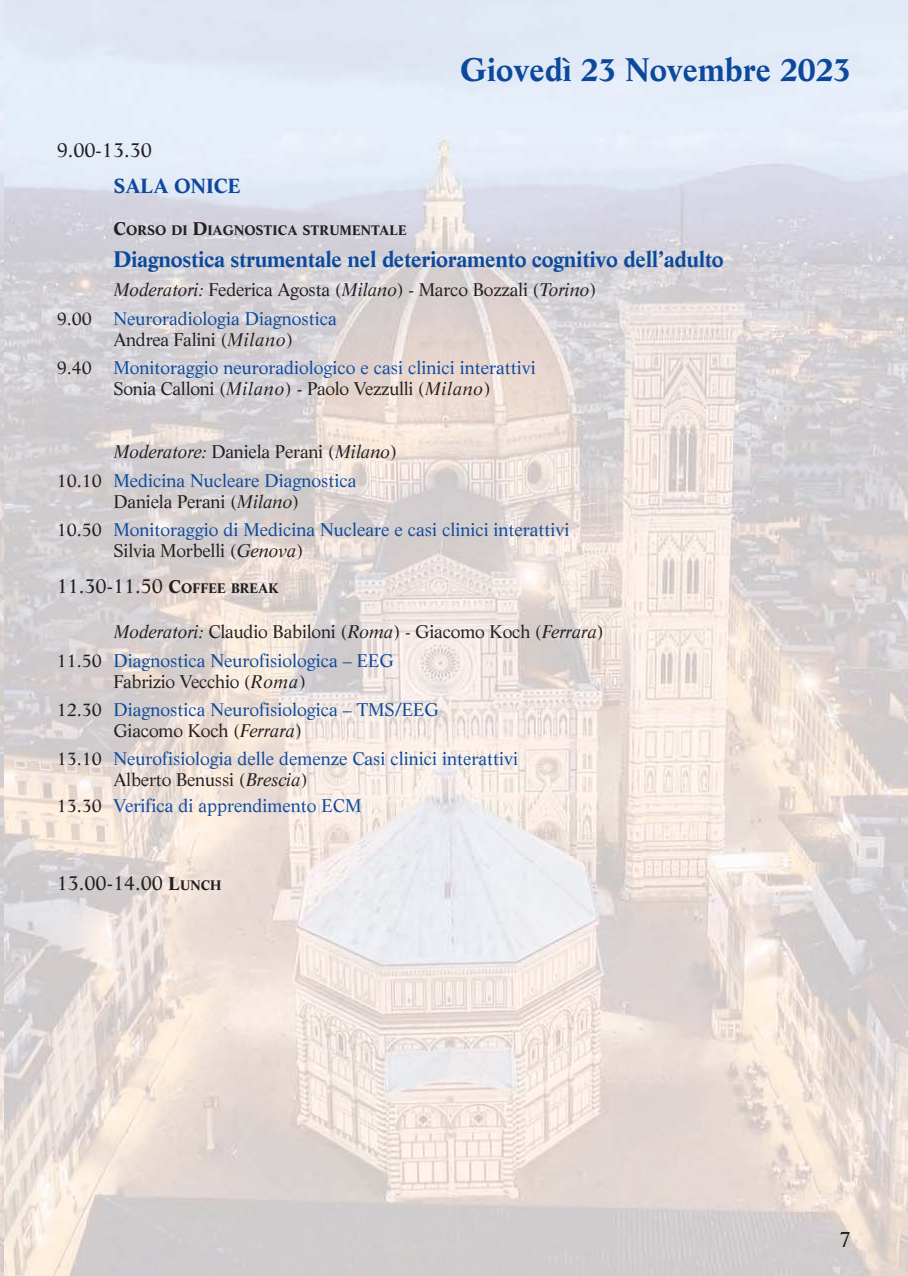
<style>
.page{position:relative;width:908px;height:1276px;background:#fff}
.page>*{position:absolute;margin:0;border:0;box-sizing:border-box;transform-origin:0 0}
.t1{font:700 32px "Life";color:#0c499c}
.t2{font:700 22px "Life";letter-spacing:-.015em;color:#0c499c}
.t3{font:22px "Life";color:#231f20}
.t4{font:20px "Life";color:#231f20}
.t5{font:700 20px "Life";color:#0c499c}
.t6{font:18px/28px "Life";color:#0c499c}
.t7{font:18px/29px "Life";letter-spacing:-.01em;color:#231f20}
.t8{font:700 13.6px "Life";color:#231f20}
.s1{font-size:18px}
.s2{font-style:italic}
.s3{color:#0c499c}
.s4{color:#231f20}
.s5{font-style:italic;color:#231f20}
.s6{font-weight:700;font-size:18px}
.s7{font-weight:700;font-size:13.6px}
</style>
<div class="page">
<img style="left:3px;top:0;width:904px;height:1276px">
<img style="left:0;top:0;width:3px;height:1276px">
<h1 class="t1" style="left:460px;top:57px;width:392px">Giovedì 23 Novembre 2023</h1>
<p class="t4" style="left:57px;top:142px;width:97px">9.00-13.30</p>
<p class="t5" style="left:113px;top:178px;width:129px">SALA ONICE</p>
<p class="t8" style="left:113px;top:225px;width:295px"><span class="s1">C</span>ORSO DI <span class="s1">D</span>IAGNOSTICA STRUMENTALE</p>
<p class="t2" style="left:113px;top:250px;width:611px">Diagnostica strumentale nel deterioramento cognitivo dell’adulto</p>
<p class="t7" style="left:57px;top:277px;width:541px;text-indent:57px"><span class="s2">Moderatori:</span> Federica Agosta (<span class="s2">Milano</span>) - Marco Bozzali (<span class="s2">Torino</span>)<br>9.00 <span class="s3">Neuroradiologia Diagnostica</span></p>
<p class="t6" style="left:57px;top:327px;width:480px;text-indent:57px"><span class="s4">Andrea Falini (</span><span class="s5">Milano</span><span class="s4">)<br>9.40</span> Monitoraggio neuroradiologico e casi clinici interattivi</p>
<p class="t7" style="left:113px;top:376px;width:378px">Sonia Calloni (<span class="s2">Milano</span>) - Paolo Vezzulli (<span class="s2">Milano</span>)</p>
<p class="t6" style="left:57px;top:439px;width:341px;line-height:29px;text-indent:57px"><span class="s5">Moderatore:</span> <span class="s4">Daniela Perani (</span><span class="s5">Milano</span><span class="s4">)<br>10.10</span> Medicina Nucleare Diagnostica</p>
<p class="t6" style="left:57px;top:489px;width:514px;text-indent:57px"><span class="s4">Daniela Perani (</span><span class="s5">Milano</span><span class="s4">)<br>10.50</span> Monitoraggio di Medicina Nucleare e casi clinici interattivi</p>
<p class="t7" style="left:113px;top:538px;width:191px">Silvia Morbelli (<span class="s2">Genova</span>)</p>
<p class="t4" style="left:57px;top:578px;width:224px">11.30-11.50 <span class="s6">C</span><span class="s7">OFFEE BREAK</span></p>
<p class="t7" style="left:57px;top:619px;width:548px;text-indent:57px"><span class="s2">Moderatori:</span> Claudio Babiloni (<span class="s2">Roma</span>) - Giacomo Koch (<span class="s2">Ferrara</span>)<br>11.50 <span class="s3">Diagnostica Neurofisiologica – EEG</span></p>
<p class="t6" style="left:57px;top:669px;width:383px;text-indent:57px"><span class="s4">Fabrizio Vecchio (</span><span class="s5">Roma</span><span class="s4">)<br>12.30</span> Diagnostica Neurofisiologica – TMS/EEG</p>
<p class="t6" style="left:57px;top:718px;width:462px;text-indent:57px"><span class="s4">Giacomo Koch (</span><span class="s5">Ferrara</span><span class="s4">)<br>13.10</span> Neurofisiologia delle demenze Casi clinici interattivi</p>
<p class="t6" style="left:57px;top:768px;width:306px;line-height:26px;text-align:center"><span class="s4">Alberto Benussi (</span><span class="s5">Brescia</span><span class="s4">)<br>13.30</span> Verifica di apprendimento ECM</p>
<p class="t4" style="left:57px;top:875px;width:166px">13.00-14.00 <span class="s6">L</span><span class="s7">UNCH</span></p>
<p class="t3" style="left:838px;top:1230px;width:14px">7</p>
</div>
